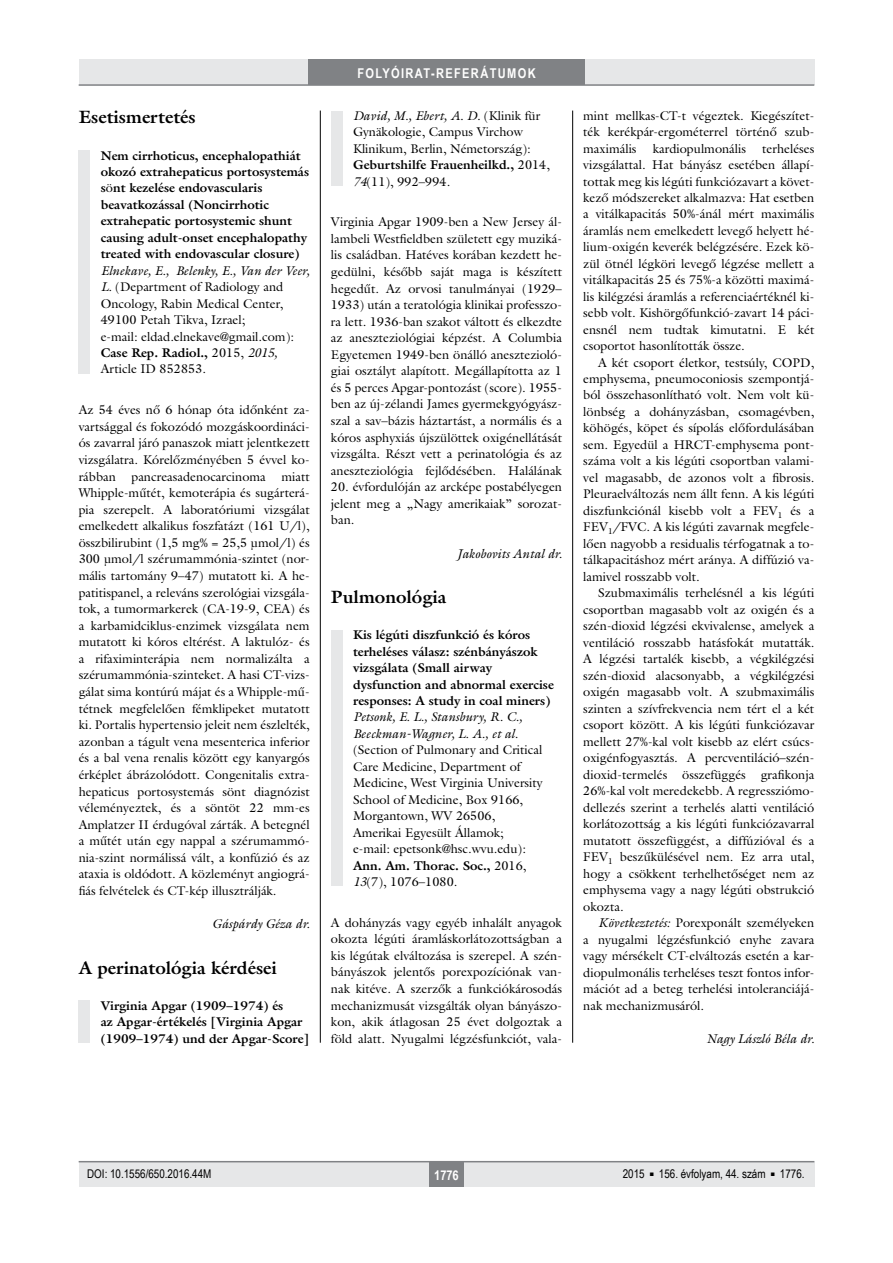
<style>
.page{position:relative;width:893px;height:1263px;background:#fff}
.page>*{position:absolute;margin:0;border:0;box-sizing:border-box;transform-origin:0 0}
.alcimbold{font:700 18px "Galliard Reg";color:#000}
.rovatcim_jo{font:700 13.5px "Arial Narrow";letter-spacing:.1em;color:#fff}
.oldalszam{font:700 13.5px "Arial Narrow";color:#fff}
.ref-tompa{font:12.75px/16.5px "Galliard Reg";color:#000;text-align:justify}
.ref-Body-s{font:12.75px/16.5px "Galliard Reg";color:#000;text-align:justify}
.ref-Body{font:12.75px/16.5px "Galliard Reg";color:#000;text-align:justify}
.ref-lead{font:12.75px/16.5px "Galliard Reg";color:#000}
.ref-lead-2{font:700 12.75px/16.5px "Galliard Reg";color:#000}
.ref-Body-2{font:italic 12.75px "Galliard Reg";color:#000}
.pagina{font:12px "Arial Narrow";color:#000}
.s1{font-weight:400}
.s2{font-weight:400;font-style:italic}
.s3{font-style:italic}
.s4{font-weight:700}
</style>
<div class="page">
<div style="left:79px;top:60px;width:735px;height:25px;background:#e6e7e8"></div>
<div style="left:308px;top:60px;width:277px;height:25px;background:#808285"></div>
<hr style="left:79px;top:84px;width:735px;height:2px;background:#808285">
<div style="left:79px;top:1161px;width:735px;height:25px;background:#e6e7e8"></div>
<div style="left:429px;top:1161px;width:34px;height:25px;background:#808285"></div>
<hr style="left:79px;top:1161px;width:735px;height:1px;background:#808285">
<div style="left:79px;top:150px;width:11px;height:223px;background:#e6e7e8"></div>
<div style="left:79px;top:1001px;width:11px;height:42px;background:#e6e7e8"></div>
<div style="left:331px;top:111px;width:11px;height:75px;background:#e6e7e8"></div>
<div style="left:331px;top:630px;width:11px;height:256px;background:#e6e7e8"></div>
<hr style="left:320px;top:111px;width:1px;height:932px;background:#000">
<hr style="left:572px;top:111px;width:1px;height:932px;background:#000">
<p class="alcimbold" style="left:79px;top:106px;width:119px">Esetismertetés</p>
<p class="ref-lead-2" style="left:101px;top:147px;width:210px">Nem cirrhoticus, encephalopathiát okozó extrahepaticus portosystemás s<span class="s1">ö</span>nt kezelése endovascularis beavatkozással (Noncirrhotic extrahepatic portosystemic shunt causing adult-onset encephalopathy treated with endovascular closure)<br><span class="s2">Elnekave, E., Belenky, E., Van der Veer, L.</span> <span class="s1">(Department of Radiology and Oncology, Rabin Medical Center, 49100 Petah Tikva, Izrael;<br>e-mail: eldad.elnekave@gmail.com):<br></span>Case Rep. Radiol., <span class="s1">2015,</span> <span class="s2">2015, </span><span class="s1">Article ID 852853.</span></p>
<p class="ref-tompa" style="left:79px;top:401px;width:233px">Az 54 éves nő 6 hónap óta időnként za&shy;vartsággal és fokozódó mozgáskoordináci&shy;ós zavarral járó panaszok miatt jelentkezett vizsgálatra. Kórelőzményében 5 évvel ko&shy;rábban pancreasadenocarcinoma miatt Whipple-műtét, kemoterápia és sugárterá&shy;pia szerepelt. A laboratóriumi vizsgálat emelkedett alkalikus foszfatázt (161 U/l), összbilirubint (1,5 mg% = 25,5 μmol/l) és 300 μmol/l szérumammónia-szintet (nor&shy;mális tartomány 9–47) mutatott ki. A he&shy;patitispanel, a releváns szerológiai vizsgála&shy;tok, a tumormarkerek (CA-19-9, CEA) és a karbamidciklus-enzimek vizsgálata nem mutatott ki kóros eltérést. A laktulóz- és a rifaximinterápia nem normalizálta a szérumammónia-szinteket. A hasi CT-vizs&shy;gálat sima kontúrú májat és a Whipple-mű&shy;tétnek megfelelően fémklipeket mutatott ki. Portalis hypertensio jeleit nem észlelték, azonban a tágult vena mesenterica inferior és a bal vena renalis között egy kanyargós érképlet ábrázolódott. Congenitalis extra&shy;hepaticus portosystemás sönt diagnózist véleményeztek, és a söntöt 22 mm-es Amplatzer II érdugóval zárták. A betegnél a műtét után egy nappal a szérumammó&shy;nia-szint normálissá vált, a konfúzió és az ataxia is oldódott. A közleményt angiográ&shy;fiás felvételek és CT-kép illusztrálják.</p>
<p class="ref-Body-2" style="left:212px;top:916px;width:99px">Gáspárdy Géza dr.</p>
<p class="alcimbold" style="left:79px;top:956px;width:200px">A perinatológia kérdései</p>
<p class="ref-lead-2" style="left:101px;top:997px;width:210px">Virginia Apgar (1909–1974) és<br>az Apgar-értékelés [Virginia Apgar (1909–1974) und der Apgar-Score]</p>
<p class="rovatcim_jo" style="left:357px;top:63px;width:180px">FOLYÓIRAT-REFERÁTUMOK</p>
<p class="ref-lead" style="left:353px;top:107px;width:198px"><span class="s3">David, M., Ebert, A. D.</span> (Klinik für<br>Gynäkologie, Campus Virchow<br>Klinikum, Berlin, Németország):<br><span class="s4">Geburtshilfe Frauenheilkd.,</span> 2014,<br><span class="s3">74</span>(11), 992–994.</p>
<p class="ref-tompa" style="left:331px;top:213px;width:233px">Virginia Apgar 1909-ben a New Jersey ál&shy;lambeli Westfieldben született egy muziká&shy;lis családban. Hatéves korában kezdett he&shy;gedülni, később saját maga is készített hegedűt. Az orvosi tanulmányai (1929– 1933) után a teratológia klinikai professzo&shy;ra lett. 1936-ban szakot váltott és elkezdte az aneszteziológiai képzést. A Columbia Egyetemen 1949-ben önálló anesztezioló&shy;giai osztályt alapított. Megállapította az 1 és 5 perces Apgar-pontozást (score). 1955- ben az új-zélandi James gyermekgyógyás - szal a sav–bázis háztartást, a normális és a kóros asphyxiás újszülöttek oxigénellátását vizsgálta. Részt vett a perinatológia és az aneszteziológia fejlődésében. Halálának</p>
<p class="ref-tompa" style="left:331px;top:478px;width:233px">20. évfordulóján az arcképe postabélyegen jelent meg a „Nagy amerikaiak” sorozat&shy;ban.</p>
<p class="ref-Body-2" style="left:457px;top:545px;width:107px">Jakobovits Antal dr.</p>
<p class="alcimbold" style="left:331px;top:585px;width:117px">Pulmonológia</p>
<p class="ref-lead" style="left:353px;top:626px;width:202px"><span class="s4">Kis légúti diszfunkció és kóros terheléses válasz: szénbányászok vizsgálata (Small airway dysfunction and abnormal exercise responses: A study in coal miners)<br></span><span class="s3">Petsonk, E. L., Stansbury, R. C.,<br>Beeckman-Wagner, L. A., et al. </span>(Section of Pulmonary and Critical<br>Care Medicine, Department of<br>Medicine, West Virginia University<br>School of Medicine, Box 9166,<br>Morgantown, WV 26506,<br>Amerikai Egyesült Államok;<br>e-mail: epetsonk@hsc.wvu.edu):<br><span class="s4">Ann. Am. Thorac. Soc.,</span> 2016,<br><span class="s3">13</span>(7), 1076–1080.</p>
<p class="ref-tompa" style="left:331px;top:914px;width:233px">A dohányzás vagy egyéb inhalált anyagok okozta légúti áramláskorlátozottságban a kis légútak elváltozása is szerepel. A szén&shy;bányászok jelentős porexpozíciónak van&shy;nak kitéve. A szerzők a funkciókárosodás mechanizmusát vizsgálták olyan bányászo&shy;kon, akik átlagosan 25 évet dolgoztak a föld alatt. Nyugalmi légzésfunkciót, vala-</p>
<p class="ref-tompa" style="left:583px;top:107px;width:233px">mint mellkas-CT-t végeztek. Kiegészítet&shy;ték kerékpár-ergométerrel történő szub&shy;maximális</p>
<p class="ref-tompa" style="left:583px;top:140px;width:233px;text-indent:179px">terheléses vizsgálattal. Hat bányász esetében állapí&shy;tottak meg kis légúti funkciózavart a követ&shy;kező módszereket alkalmazva: Hat esetben a vitálkapacitás 50%-ánál mért maximális áramlás nem emelkedett levegő helyett hé&shy;lium-oxigén keverék belégzésére. Ezek kö&shy;zül ötnél légköri levegő légzése mellett a vitálkapacitás 25 és 75%-a közötti maximá&shy;lis kilégzési áramlás a referenciaértéknél ki&shy;sebb volt. Kishörgőfunkció-zavart 14 páci&shy;ensnél nem tudtak kimutatni. E két csoportot hasonlították össze.</p>
<p class="ref-Body" style="left:583px;top:354px;width:233px;text-indent:15px">A két csoport életkor, testsúly, COPD, emphysema, pneumoconiosis szempontjá&shy;ból összehasonlítható volt. Nem volt kü&shy;lönbség a dohányzásban, csomagévben, köhögés, köpet és sípolás előfordulásában sem. Egyedül a HRCT-emphysema pont&shy;száma volt a kis légúti csoportban valami&shy;vel magasabb, de azonos volt a fibrosis.<br>Pleuraelváltozás nem állt fenn. A kis légúti diszfunkciónál kisebb volt a FEV<sub>1</sub> és a FEV<sub>1</sub>/FVC. A kis légúti zavarnak megfele&shy;lően nagyobb a residualis térfogatnak a to&shy;tálkapacitáshoz mért aránya. A diffúzió va&shy;lamivel rosszabb volt.</p>
<p class="ref-Body-s" style="left:583px;top:584px;width:233px;text-indent:15px">Szubmaximális terhelésnél a kis légúti csoportban magasabb volt az oxigén és a szén-dioxid légzési ekvivalense, amelyek a ventiláció rosszabb hatásfokát mutatták.<br>A légzési tartalék kisebb, a végkilégzési szén-dioxid alacsonyabb, a végkilégzési oxigén magasabb volt. A szubmaximális szinten a szívfrekvencia nem tért el a két csoport között. A kis légúti funkciózavar mellett 27%-kal volt kisebb az elért csúcs&shy;oxigénfogyasztás. A percventiláció–szén&shy;dioxid-termelés összefüggés grafikonja 26%-kal volt meredekebb. A regressziómo&shy;dellezés szerint a terhelés alatti ventiláció korlátozottság a kis légúti funkciózavarral mutatott összefüggést, a diffúzióval és a FEV<sub>1</sub> beszűkülésével nem. Ez arra utal, hogy a csökkent terhelhetőséget nem az emphysema vagy a nagy légúti obstrukció okozta.</p>
<p class="ref-Body" style="left:583px;top:914px;width:233px;text-indent:15px"><span class="s3">Következtetés:</span> Porexponált személyeken a nyugalmi légzésfunkció enyhe zavara vagy mérsékelt CT-elváltozás esetén a kar&shy;diopulmonális terheléses teszt fontos infor&shy;mációt ad a beteg terhelési intoleranciájá&shy;nak mechanizmusáról.</p>
<p class="ref-Body-2" style="left:706px;top:1030px;width:110px">Nagy László Béla dr.</p>
<p class="ref-tompa" style="left:653px;top:140px;width:95px">kardiopulmonális</p>
<p class="pagina" style="left:87px;top:1165px;width:126px">DOI: 10.1556/650.2016.44M</p>
<p class="oldalszam" style="left:434px;top:1165px;width:26px">1776</p>
<p class="pagina" style="left:623px;top:1165px;width:183px">2015 <sup>■</sup> 156. évfolyam, 44. szám <sup>■</sup> 1776.</p>
</div>
